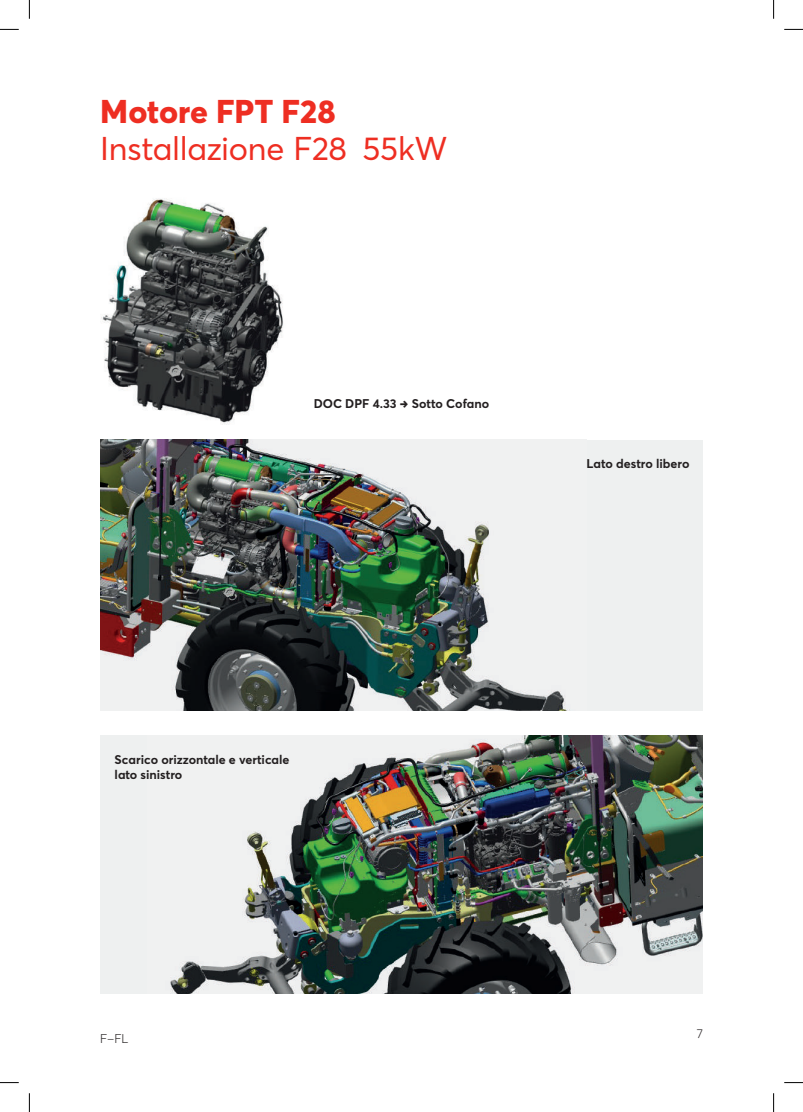
<style>
.page{position:relative;width:803px;height:1112px;background:#fff}
.page>*{position:absolute;margin:0;border:0;box-sizing:border-box;transform-origin:0 0}
.t1{font:32.5px "Averta PE";letter-spacing:-.005em;color:#ee2e22}
.t2{font:800 32.5px "Averta PE";color:#ee2e22}
.t3{font:700 12.5px/15px "Averta PE";color:#231f20}
.t4{font:300 12.5px "Averta PE";color:#231f20}
</style>
<div class="page">
<div style="left:100px;top:439px;width:603px;height:271px;background:#eef0f0"></div>
<img style="left:100px;top:439px;width:470px;height:271px">
<div style="left:100px;top:735px;width:603px;height:258px;background:#eef0f0"></div>
<img style="left:170px;top:735px;width:533px;height:258px">
<img style="left:101px;top:198px;width:182px;height:227px">
<svg style="left:0;top:29px;width:19px;height:1px"></svg>
<svg style="left:784px;top:29px;width:19px;height:1px"></svg>
<svg style="left:0;top:1082px;width:19px;height:1px"></svg>
<svg style="left:784px;top:1082px;width:19px;height:1px"></svg>
<svg style="left:29px;top:0;width:1px;height:19px"></svg>
<svg style="left:29px;top:1093px;width:1px;height:18px"></svg>
<svg style="left:773px;top:0;width:1px;height:19px"></svg>
<svg style="left:773px;top:1093px;width:1px;height:18px"></svg>
<h1 class="t2" style="left:100px;top:89px;width:237px">Motore FPT F28</h1>
<h1 class="t1" style="left:100px;top:126px;width:349px">Installazione F28 55kW</h1>
<p class="t3" style="left:314px;top:395px;width:177px">DOC DPF 4.33 Sotto Cofano</p>
<p class="t3" style="left:586px;top:456px;width:104px">Lato destro libero</p>
<p class="t3" style="left:115px;top:751px;width:176px">Scarico orizzontale e verticale lato sinistro</p>
<p class="t4" style="left:100px;top:1029px;width:30px">F–FL</p>
<p class="t4" style="left:697px;top:1025px;width:8px">7</p>
</div>
